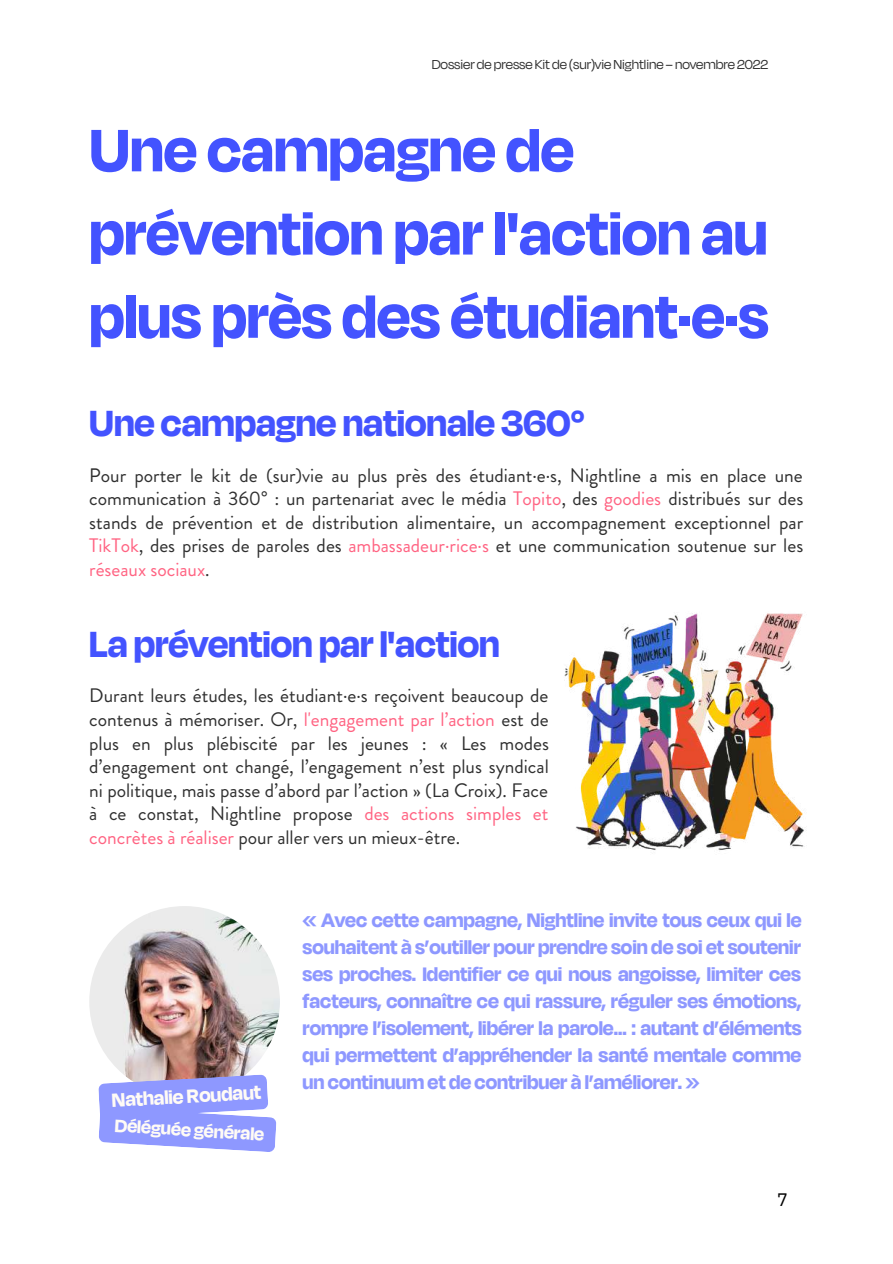
<style>
.page{position:relative;width:893px;height:1264px;background:#fff}
.page>*{position:absolute;margin:0;border:0;box-sizing:border-box;transform-origin:0 0}
.t1{font:700 69px/83.2px "Degular Display";color:#4353ff}
.t2{font:700 42px "Degular Display";color:#4353ff}
.t3{font:700 22.5px/27px "Degular Display";color:#8e98ff;text-align:justify}
.t4{font:700 22.05px "Degular Display";color:#fffbf5}
.t5{font:700 20.7px "Degular Display";color:#fffbf5}
.t6{font:19.5px/23.5px "Brandon Grotesque";color:#2f2f2f;text-align:justify}
.t7{font:18px "IBM Plex Sans";color:#000}
.t8{font:15px "Degular Display";color:#2f2f2f}
.s1{color:#ff6382}
</style>
<div class="page">
<img style="left:89px;top:906px;width:191px;height:190px;border-radius:50%">
<svg style="left:98px;top:1074px;width:179px;height:78px;background:#a0a7fa"></svg>
<img style="left:564px;top:613px;width:241px;height:237px">
<p class="t8" style="left:431px;top:54px;width:338px">Dossier de presse Kit de (sur)vie Nightline – novembre 2022</p>
<h1 class="t1" style="left:89px;top:105px;width:681px">Une campagne de prévention parl'action au plus près des étudiant·e·s</h1>
<h2 class="t2" style="left:89px;top:393px;width:497px">Une campagne nationale 360°</h2>
<p class="t6" style="left:89px;top:463px;width:715px">Pour porter le kit de (sur)vie au plus près des étudiant·e·s, Nightline a mis en place une communication à 360° : un partenariat avec le média <span class="s1">Topito</span>, des <span class="s1">goodies</span> distribués sur des stands de prévention et de distribution alimentaire, un accompagnement exceptionnel par <span class="s1">TikTok</span>, des prises de paroles des <span class="s1">ambassadeur·rice·s</span> et une communication soutenue sur les <span class="s1">réseaux sociaux</span>.</p>
<h2 class="t2" style="left:89px;top:614px;width:412px">La prévention parl'action</h2>
<p class="t6" style="left:89px;top:684px;width:461px">Durant leurs études, les étudiant·e·s reçoivent beaucoup de contenus à mémoriser. Or, <span class="s1">l'engagement par l’action</span> est de plus en plus plébiscité par les jeunes : « Les modes d’engagement ont changé, l’engagement n’est plus syndical ni politique, mais passe d’abord par l’action » (La Croix). Face à ce constat, Nightline propose <span class="s1">des actions simples et concrètes à réaliser</span> pour aller vers un mieux-être.</p>
<p class="t4" style="left:111px;top:1084px;width:151px;rotate:-3deg">Nathalie Roudaut</p>
<p class="t5" style="left:116px;top:1110px;width:151px;rotate:3deg">Déléguée générale</p>
<p class="t3" style="left:302px;top:905px;width:500px">« Avec cette campagne, Nightline invite tous ceux qui le souhaitent à s’outiller pour prendre soin de soi et soutenir ses proches. Identifier ce qui nous angoisse, limiter ces facteurs, connaître ce qui rassure, réguler ses émotions, rompre l’isolement, libérer la parole… : autant d’éléments qui permettent d’appréhender la santé mentale comme un continuumet de contribuer à l’améliorer.»</p>
<p class="t7" style="left:777px;top:1187px;width:12px">7</p>
</div>
